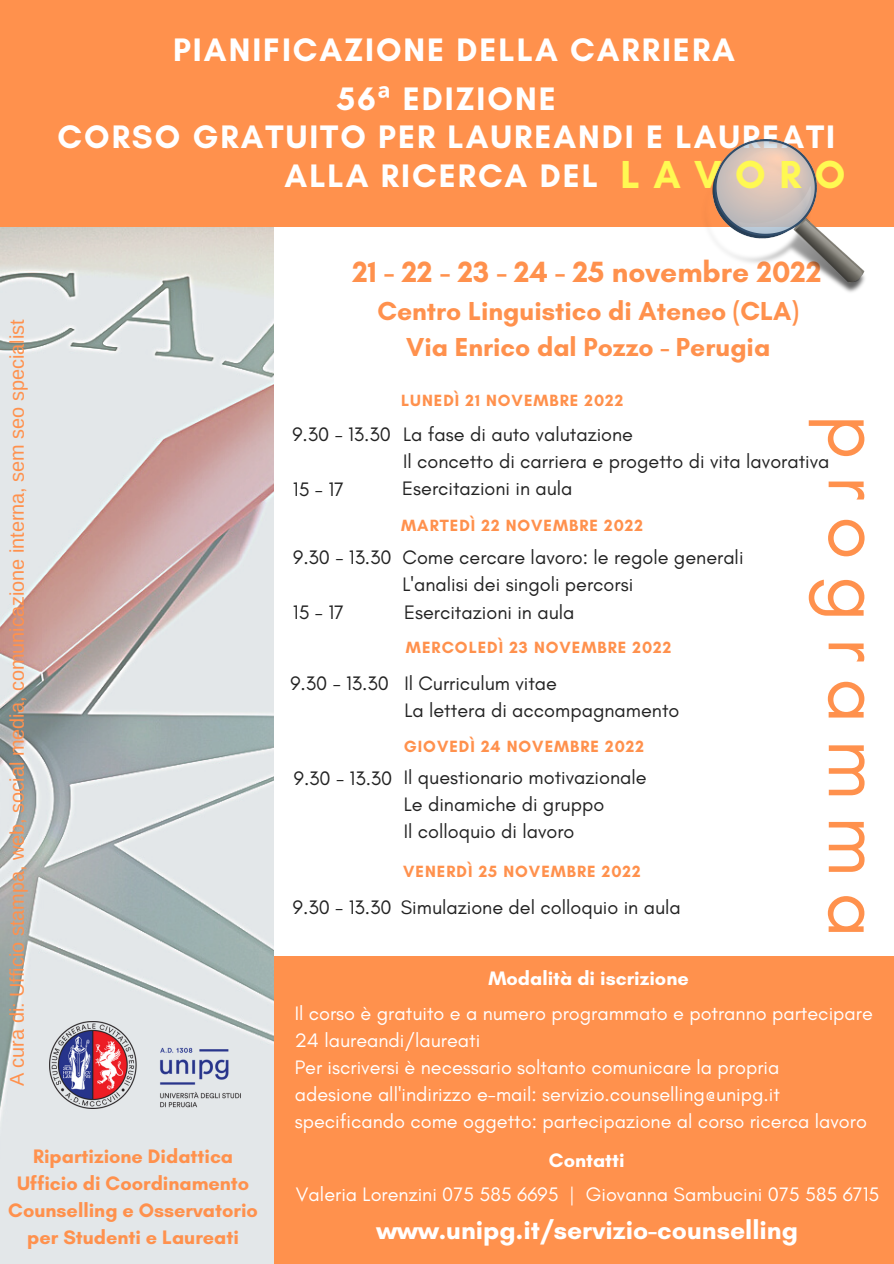
<style>
.page{position:relative;width:894px;height:1264px;background:#fff}
.page>*{position:absolute;margin:0;border:0;box-sizing:border-box;transform-origin:0 0}
.t1{font:79.5px "Glacial Indifference";letter-spacing:.2em;color:#ff914d}
.t2{font:700 39.75px "Glacial Indifference";letter-spacing:.34em;color:#fff952}
.t3{font:700 33.15px/38.2px "Glacial Indifference";letter-spacing:.06em;color:#fff;text-align:center}
.t4{font:700 29.85px "Glacial Indifference";color:#ff914d}
.t5{font:700 26.55px/36px "Glacial Indifference";color:#ff914d;text-align:center}
.t6{font:700 26.55px "Glacial Indifference";color:#fff}
.t7{font:19.8px/27px "Glacial Indifference";color:#222}
.t8{font:19.8px/27px "Glacial Indifference";color:#fff}
.t9{font:700 19.8px/27px "Glacial Indifference";color:#ff914d;text-align:center}
.t10{font:19.8px "Arimo";color:#ff914d}
.t11{font:700 19.8px "Glacial Indifference";color:#fff}
.t12{font:700 16.5px "Glacial Indifference";letter-spacing:.06em;color:#ff914d}
.s1{font-family:"Noto Sans"}
</style>
<div class="page">
<img style="left:0;top:226px;width:274px;height:1037px">
<div style="left:0;top:0;width:893px;height:226px;background:#ff914d"></div>
<div style="left:274px;top:956px;width:619px;height:307px;background:#ff914d"></div>
<img style="left:699px;top:140px;width:168px;height:152px">
<img style="left:50px;top:1021px;width:190px;height:87px">
<h3 class="t3" style="left:173px;top:31px;width:563px">PIANIFICAZIONE DELLA CARRIERA</h3>
<h3 class="t3" style="left:58px;top:79px;width:779px">56<span class="s1">ª</span> EDIZIONE<br>CORSO GRATUITO PER LAUREANDI E LAUREATI<br>ALLA RICERCA DEL</h3>
<h2 class="t2" style="left:620px;top:150px;width:226px">LAVORO</h2>
<p class="t10" style="left:6px;top:1086px;width:768px;rotate:-90deg">A cura di: Ufficio stampa, web, social media, comunicazione interna, sem seo specialist</p>
<p class="t9" style="left:8px;top:1142px;width:251px">Ripartizione Didattica<br>Ufficio di Coordinamento<br>Counselling e Osservatorio per Studenti e Laureati</p>
<h3 class="t4" style="left:352px;top:253px;width:470px">21 - 22 - 23 - 24 - 25 novembre 2022</h3>
<h3 class="t5" style="left:377px;top:293px;width:423px">Centro Linguistico di Ateneo (CLA)<br>Via Enrico dal Pozzo - Perugia</h3>
<p class="t12" style="left:401px;top:390px;width:224px">LUNEDÌ 21 NOVEMBRE 2022</p>
<h1 class="t1" style="left:903px;top:414px;width:525px;rotate:90deg">programma</h1>
<p class="t7" style="left:292px;top:421px;width:342px">9.30 - 13.30 La fase di auto valutazione</p>
<p class="t7" style="left:403px;top:448px;width:428px">Il concetto di carriera e progetto di vita lavorativa</p>
<p class="t7" style="left:293px;top:476px;width:52px">15 - 17</p>
<p class="t7" style="left:402px;top:474px;width:172px">Esercitazioni in aula</p>
<p class="t12" style="left:401px;top:516px;width:243px">MARTEDÌ 22 NOVEMBRE 2022</p>
<p class="t7" style="left:293px;top:543px;width:452px">9.30 - 13.30 Come cercare lavoro: le regole generali</p>
<p class="t7" style="left:402px;top:570px;width:232px">L'analisi dei singoli percorsi</p>
<p class="t7" style="left:293px;top:599px;width:52px">15 - 17</p>
<p class="t7" style="left:404px;top:598px;width:172px">Esercitazioni in aula</p>
<p class="t12" style="left:406px;top:637px;width:267px">MERCOLEDÌ 23 NOVEMBRE 2022</p>
<p class="t7" style="left:404px;top:669px;width:276px;text-indent:-114px">9.30 - 13.30 Il Curriculum vitae<br>La lettera di accompagnamento</p>
<p class="t12" style="left:404px;top:735px;width:241px">GIOVEDÌ 24 NOVEMBRE 2022</p>
<p class="t7" style="left:403px;top:763px;width:244px;text-indent:-110px">9.30 - 13.30 Il questionario motivazionale<br>Le dinamiche di gruppo<br>Il colloquio di lavoro</p>
<p class="t12" style="left:403px;top:861px;width:239px">VENERDÌ 25 NOVEMBRE 2022</p>
<p class="t7" style="left:401px;top:893px;width:281px">Simulazione del colloquio in aula</p>
<p class="t7" style="left:293px;top:893px;width:100px">9.30 - 13.30</p>
<p class="t11" style="left:488px;top:965px;width:202px">Modalità di iscrizione</p>
<p class="t8" style="left:295px;top:999px;width:579px">Il corso è gratuito e a numero programmato e potranno partecipare 24 laureandi/laureati<br>Per iscriversi è necessario soltanto comunicare la propria<br>adesione all'indirizzo e-mail: servizio.counselling@unipg.it specificando come oggetto: partecipazione al corso ricerca lavoro</p>
<p class="t11" style="left:549px;top:1148px;width:77px">Contatti</p>
<p class="t8" style="left:296px;top:1180px;width:584px">Valeria Lorenzini 075 585 6695 | Giovanna Sambucini 075 585 6715</p>
<h3 class="t6" style="left:376px;top:1213px;width:423px">www.unipg.it/servizio-counselling</h3>
</div>
